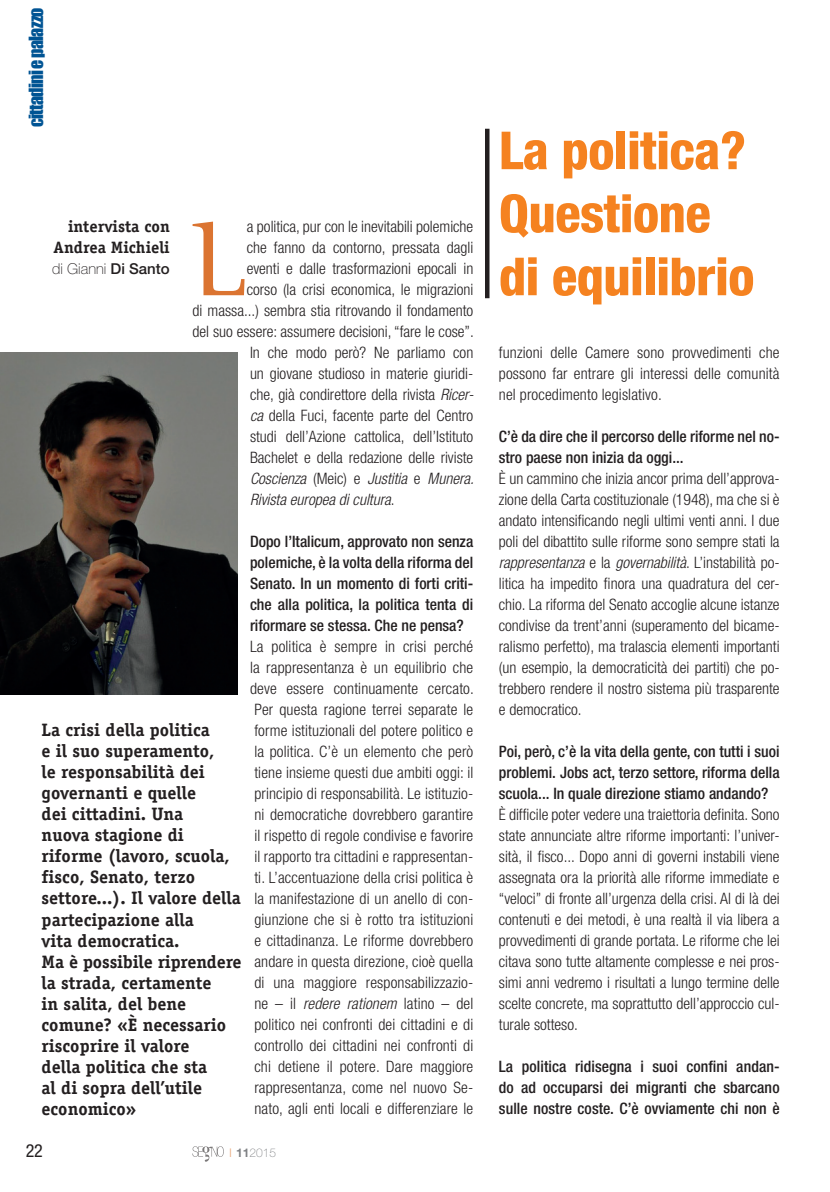
<style>
.page{position:relative;width:830px;height:1192px;background:#fff}
.page>*{position:absolute;margin:0;border:0;box-sizing:border-box;transform-origin:0 0}
.t1{font:109.35px "Rotis Semi Serif";color:#db7431}
.t2{font:800 condensed 52.5px/63px "Helvetica Neue LT Std";letter-spacing:-.01em;color:#f58220}
.t3{font:700 18px/21px "Officina Serif Std";color:#231f20}
.t4{font:18px "Impact";letter-spacing:-.04em;color:#005494}
.t5{font:condensed 18px "Helvetica Neue LT Std";color:#231f20}
.t6{font:700 16.5px/21px "Officina Serif Std";color:#231f20;text-align:right}
.t7{font:300 condensed 15.75px/21px "Helvetica Neue LT Std";color:#231f20;text-align:justify}
.t8{font:500 condensed 15.75px/21px "Helvetica Neue LT Std";color:#231f20;text-align:justify}
.t9{font:italic 300 condensed 15.75px "Helvetica Neue LT Std";color:#231f20}
.t10{font:100 15px "Helvetica Neue LT Std";color:#231f20}
.t11{font:100 12px "Helvetica Neue LT Std";color:#808285}
.s1{font-style:italic}
.s2{font-style:normal}
.s3{font-weight:500}
.s4{font-weight:300;font-stretch:condensed;color:#e8a576}
.s5{font-weight:700}
</style>
<div class="page">
<img style="left:192px;top:1146px;width:31px;height:15px">
<img style="left:0;top:352px;width:237px;height:342px">
<hr style="left:485px;top:129px;width:4px;height:169px;background:#231f20">
<p class="t4" style="left:22px;top:127px;width:121px;rotate:-90deg">cittadini e palazzo</p>
<p class="t6" style="left:54px;top:216px;width:118px">intervista con<br>Andrea Michieli</p>
<h1 class="t1" style="left:193px;top:195px;width:54px">L</h1>
<p class="t7" style="left:247px;top:216px;width:228px">a politica, pur con le inevitabili polemiche</p>
<p class="t7" style="left:247px;top:237px;width:228px">che fanno da contorno, pressata dagli</p>
<p class="t7" style="left:247px;top:258px;width:228px">eventi e dalle trasformazioni epocali in</p>
<p class="t7" style="left:247px;top:279px;width:228px">corso (la crisi economica, le migrazioni</p>
<p class="t7" style="left:192px;top:300px;width:282px">di massa...) sembra stia ritrovando il fondamento</p>
<p class="t7" style="left:192px;top:321px;width:283px">del suo essere: assumere decisioni, “fare le cose”.</p>
<p class="t7" style="left:250px;top:342px;width:225px">In che modo però? Ne parliamo con</p>
<p class="t7" style="left:250px;top:363px;width:225px">un giovane studioso in materie giuridi-</p>
<p class="t7" style="left:250px;top:384px;width:225px">che, già condirettore della rivista <span class="s1">Ricer-</span></p>
<p class="t7" style="left:250px;top:405px;width:225px"><span class="s1">ca</span> della Fuci, facente parte del Centro</p>
<p class="t7" style="left:250px;top:426px;width:225px">studi dell’Azione cattolica, dell’Istituto</p>
<p class="t7" style="left:250px;top:447px;width:225px">Bachelet e della redazione delle riviste</p>
<p class="t9" style="left:250px;top:469px;width:225px">Coscienza <span class="s2">(Meic) e</span> Justitia <span class="s2">e</span> Munera.</p>
<p class="t9" style="left:250px;top:490px;width:146px">Rivista europea di cultura<span class="s2">.</span></p>
<p class="t8" style="left:250px;top:531px;width:225px">Dopo l’Italicum, approvato non senza polemiche, è la volta della riforma del Senato. In un momento di forti criti&shy;che alla politica, la politica tenta di riformare se stessa. Che ne pensa?</p>
<p class="t7" style="left:250px;top:636px;width:225px">La politica è sempre in crisi perché la rappresentanza è un equilibrio che deve essere continuamente cercato.<br>Per questa ragione terrei separate le forme istituzionali del potere politico e la politica. C’è un elemento che però tiene insieme questi due ambiti oggi: il principio di responsabilità. Le istituzio&shy;ni democratiche dovrebbero garantire il rispetto di regole condivise e favorire il rapporto tra cittadini e rappresentan&shy;ti. L’accentuazione della crisi politica è la manifestazione di un anello di con&shy;giunzione che si è rotto tra istituzioni e cittadinanza. Le riforme dovrebbero andare in questa direzione, cioè quella di una maggiore responsabilizzazio&shy;ne – il <span class="s1">redere rationem</span> latino – del politico nei confronti dei cittadini e di controllo dei cittadini nei confronti di chi detiene il potere. Dare maggiore rappresentanza, come nel nuovo Se&shy;nato, agli enti locali e differenziare le</p>
<p class="t10" style="left:52px;top:260px;width:119px">di Gianni <span class="s3">Di Santo</span></p>
<p class="t3" style="left:42px;top:719px;width:201px">La crisi della politica<br>e il suo superamento,<br>le responsabilità dei governanti e quelle<br>dei cittadini. Una<br>nuova stagione di riforme (lavoro, scuola, fisco, Senato, terzo settore...). Il valore della partecipazione alla<br>vita democratica.<br>Ma è possibile riprendere la strada, certamente<br>in salita, del bene comune? «È necessario riscoprire il valore<br>della politica che sta<br>al di sopra dell’utile economico»</p>
<p class="t5" style="left:26px;top:1139px;width:19px">22</p>
<p class="t11" style="left:229px;top:1145px;width:48px"><span class="s4">I</span> <span class="s5">11</span>2015</p>
<h2 class="t2" style="left:499px;top:118px;width:257px">La politica?<br>Questione di equilibrio</h2>
<p class="t7" style="left:499px;top:342px;width:282px">funzioni delle Camere sono provvedimenti che possono far entrare gli interessi delle comunità nel procedimento legislativo.</p>
<p class="t8" style="left:499px;top:426px;width:282px">C’è da dire che il percorso delle riforme nel no&shy;stro paese non inizia da oggi...</p>
<p class="t7" style="left:499px;top:468px;width:282px">È un cammino che inizia ancor prima dell’approva&shy;zione della Carta costituzionale (1948), ma che si è andato intensificando negli ultimi venti anni. I due poli del dibattito sulle riforme sono sempre stati la <span class="s1">rappresentanza</span> e la <span class="s1">governabilità</span>. L’instabilità po&shy;litica ha impedito finora una quadratura del cer&shy;chio. La riforma del Senato accoglie alcune istanze condivise da trent’anni (superamento del bicame&shy;ralismo perfetto), ma tralascia elementi importanti (un esempio, la democraticità dei partiti) che po&shy;trebbero rendere il nostro sistema più trasparente e democratico.</p>
<p class="t8" style="left:499px;top:741px;width:282px">Poi, però, c’è la vita della gente, con tutti i suoi problemi. Jobs act, terzo settore, riforma della scuola... In quale direzione stiamo andando?</p>
<p class="t7" style="left:499px;top:804px;width:282px">È difficile poter vedere una traiettoria definita. Sono state annunciate altre riforme importanti: l’univer&shy;sità, il fisco... Dopo anni di governi instabili viene assegnata ora la priorità alle riforme immediate e “veloci” di fronte all’urgenza della crisi. Al di là dei contenuti e dei metodi, è una realtà il via libera a provvedimenti di grande portata. Le riforme che lei citava sono tutte altamente complesse e nei pros&shy;simi anni vedremo i risultati a lungo termine delle scelte concrete, ma soprattutto dell’approccio cul&shy;turale sotteso.</p>
<p class="t8" style="left:499px;top:1056px;width:282px">La politica ridisegna i suoi confini andan&shy;do ad occuparsi dei migranti che sbarcano sulle nostre coste. C’è ovviamente chi non è</p>
</div>
